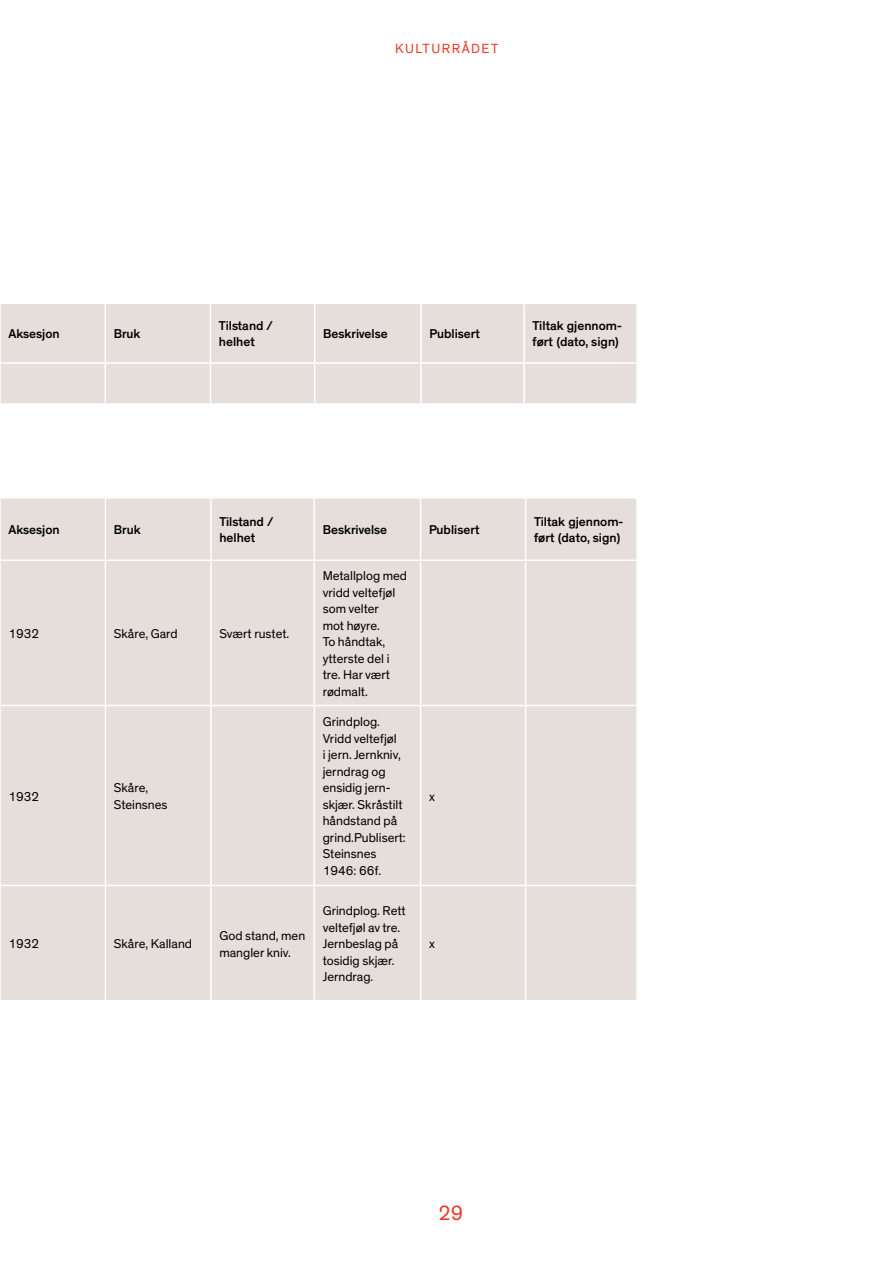
<style>
.page{position:relative;width:893px;height:1263px;background:#fff}
.page>*{position:absolute;margin:0;border:0;box-sizing:border-box;transform-origin:0 0}
.t1{font:21px "Theinhardt";color:#ee3828}
.t2{font:13.5px "Theinhardt";letter-spacing:.11em;color:#ee3828}
.t3{font:13.05px/16.5px "Theinhardt";color:#000}
.t4{font:500 13.05px/16.5px "Theinhardt";color:#000}
</style>
<div class="page">
<div style="left:1px;top:304px;width:635px;height:99px;background:#e5deda"></div>
<hr style="left:104px;top:304px;width:2px;height:58px;background:#fff">
<hr style="left:210px;top:304px;width:1px;height:58px;background:#fff">
<hr style="left:314px;top:304px;width:1px;height:58px;background:#fff">
<hr style="left:420px;top:304px;width:2px;height:58px;background:#fff">
<hr style="left:523px;top:304px;width:2px;height:58px;background:#fff">
<hr style="left:0;top:362px;width:105px;height:2px;background:#fff">
<hr style="left:105px;top:362px;width:105px;height:2px;background:#fff">
<hr style="left:104px;top:364px;width:2px;height:39px;background:#fff">
<hr style="left:210px;top:362px;width:105px;height:2px;background:#fff">
<hr style="left:210px;top:364px;width:1px;height:39px;background:#fff">
<hr style="left:315px;top:362px;width:106px;height:2px;background:#fff">
<hr style="left:314px;top:364px;width:1px;height:39px;background:#fff">
<hr style="left:421px;top:362px;width:103px;height:2px;background:#fff">
<hr style="left:420px;top:364px;width:2px;height:39px;background:#fff">
<hr style="left:524px;top:362px;width:114px;height:2px;background:#fff">
<hr style="left:523px;top:364px;width:2px;height:39px;background:#fff">
<div style="left:1px;top:499px;width:635px;height:501px;background:#e5deda"></div>
<hr style="left:105px;top:499px;width:1px;height:60px;background:#fff">
<hr style="left:210px;top:499px;width:2px;height:60px;background:#fff">
<hr style="left:313px;top:499px;width:2px;height:60px;background:#fff">
<hr style="left:420px;top:499px;width:1px;height:60px;background:#fff">
<hr style="left:525px;top:499px;width:1px;height:60px;background:#fff">
<hr style="left:0;top:559px;width:105px;height:2px;background:#fff">
<hr style="left:105px;top:559px;width:106px;height:2px;background:#fff">
<hr style="left:105px;top:561px;width:1px;height:144px;background:#fff">
<hr style="left:211px;top:559px;width:103px;height:2px;background:#fff">
<hr style="left:210px;top:561px;width:2px;height:144px;background:#fff">
<hr style="left:314px;top:559px;width:107px;height:2px;background:#fff">
<hr style="left:313px;top:561px;width:2px;height:144px;background:#fff">
<hr style="left:421px;top:559px;width:105px;height:2px;background:#fff">
<hr style="left:420px;top:561px;width:1px;height:144px;background:#fff">
<hr style="left:526px;top:559px;width:112px;height:2px;background:#fff">
<hr style="left:525px;top:561px;width:1px;height:144px;background:#fff">
<hr style="left:0;top:705px;width:105px;height:1px;background:#fff">
<hr style="left:105px;top:705px;width:106px;height:1px;background:#fff">
<hr style="left:105px;top:706px;width:1px;height:179px;background:#fff">
<hr style="left:211px;top:705px;width:103px;height:1px;background:#fff">
<hr style="left:210px;top:706px;width:2px;height:179px;background:#fff">
<hr style="left:314px;top:705px;width:107px;height:1px;background:#fff">
<hr style="left:313px;top:706px;width:2px;height:179px;background:#fff">
<hr style="left:421px;top:705px;width:105px;height:1px;background:#fff">
<hr style="left:420px;top:706px;width:1px;height:179px;background:#fff">
<hr style="left:526px;top:705px;width:112px;height:1px;background:#fff">
<hr style="left:525px;top:706px;width:1px;height:179px;background:#fff">
<hr style="left:0;top:885px;width:105px;height:1px;background:#fff">
<hr style="left:105px;top:885px;width:106px;height:1px;background:#fff">
<hr style="left:105px;top:886px;width:1px;height:114px;background:#fff">
<hr style="left:211px;top:885px;width:103px;height:1px;background:#fff">
<hr style="left:210px;top:886px;width:2px;height:114px;background:#fff">
<hr style="left:314px;top:885px;width:107px;height:1px;background:#fff">
<hr style="left:313px;top:886px;width:2px;height:114px;background:#fff">
<hr style="left:421px;top:885px;width:105px;height:1px;background:#fff">
<hr style="left:420px;top:886px;width:1px;height:114px;background:#fff">
<hr style="left:526px;top:885px;width:112px;height:1px;background:#fff">
<hr style="left:525px;top:886px;width:1px;height:114px;background:#fff">
<p class="t2" style="left:395px;top:41px;width:105px">KULTURRÅDET</p>
<p class="t4" style="left:9px;top:325px;width:53px">Aksesjon</p>
<p class="t4" style="left:114px;top:325px;width:28px">Bruk</p>
<p class="t4" style="left:219px;top:317px;width:56px">Tilstand / helhet</p>
<p class="t4" style="left:323px;top:325px;width:66px">Beskrivelse</p>
<p class="t4" style="left:429px;top:325px;width:52px">Publisert</p>
<p class="t4" style="left:533px;top:317px;width:91px">Tiltak gjennom&shy;ført (dato, sign)</p>
<p class="t4" style="left:9px;top:521px;width:53px">Aksesjon</p>
<p class="t4" style="left:114px;top:521px;width:28px">Bruk</p>
<p class="t4" style="left:219px;top:513px;width:56px">Tilstand / helhet</p>
<p class="t4" style="left:323px;top:521px;width:66px">Beskrivelse</p>
<p class="t4" style="left:429px;top:521px;width:52px">Publisert</p>
<p class="t4" style="left:534px;top:513px;width:91px">Tiltak gjennom&shy;ført (dato, sign)</p>
<p class="t3" style="left:9px;top:626px;width:32px">1932</p>
<p class="t3" style="left:114px;top:626px;width:65px">Skåre, Gard</p>
<p class="t3" style="left:219px;top:626px;width:71px">Svært rustet.</p>
<p class="t3" style="left:9px;top:788px;width:32px">1932</p>
<p class="t3" style="left:114px;top:780px;width:55px">Skåre,<br>Steinsnes</p>
<p class="t3" style="left:9px;top:936px;width:32px">1932</p>
<p class="t3" style="left:114px;top:936px;width:80px">Skåre, Kalland</p>
<p class="t3" style="left:219px;top:928px;width:87px">God stand, men mangler kniv.</p>
<p class="t3" style="left:323px;top:568px;width:86px">Metallplog med vridd veltefjøl som velter<br>mot høyre.<br>To håndtak, ytterste del i tre. Har vært rødmalt.</p>
<p class="t3" style="left:323px;top:714px;width:85px">Grindplog.<br>Vridd veltefjøl<br>i jern. Jernkniv, jerndrag og ensidig jern&shy;skjær. Skråstilt håndstand på grind.Publisert:<br>Steinsnes<br>1946: 66f.</p>
<p class="t3" style="left:323px;top:903px;width:84px">Grindplog. Rett veltefjøl av tre.<br>Jernbeslag på tosidig skjær.<br>Jerndrag.</p>
<p class="t3" style="left:429px;top:788px;width:7px">x</p>
<p class="t3" style="left:429px;top:936px;width:7px">x</p>
<h1 class="t1" style="left:438px;top:1200px;width:26px">29</h1>
</div>
